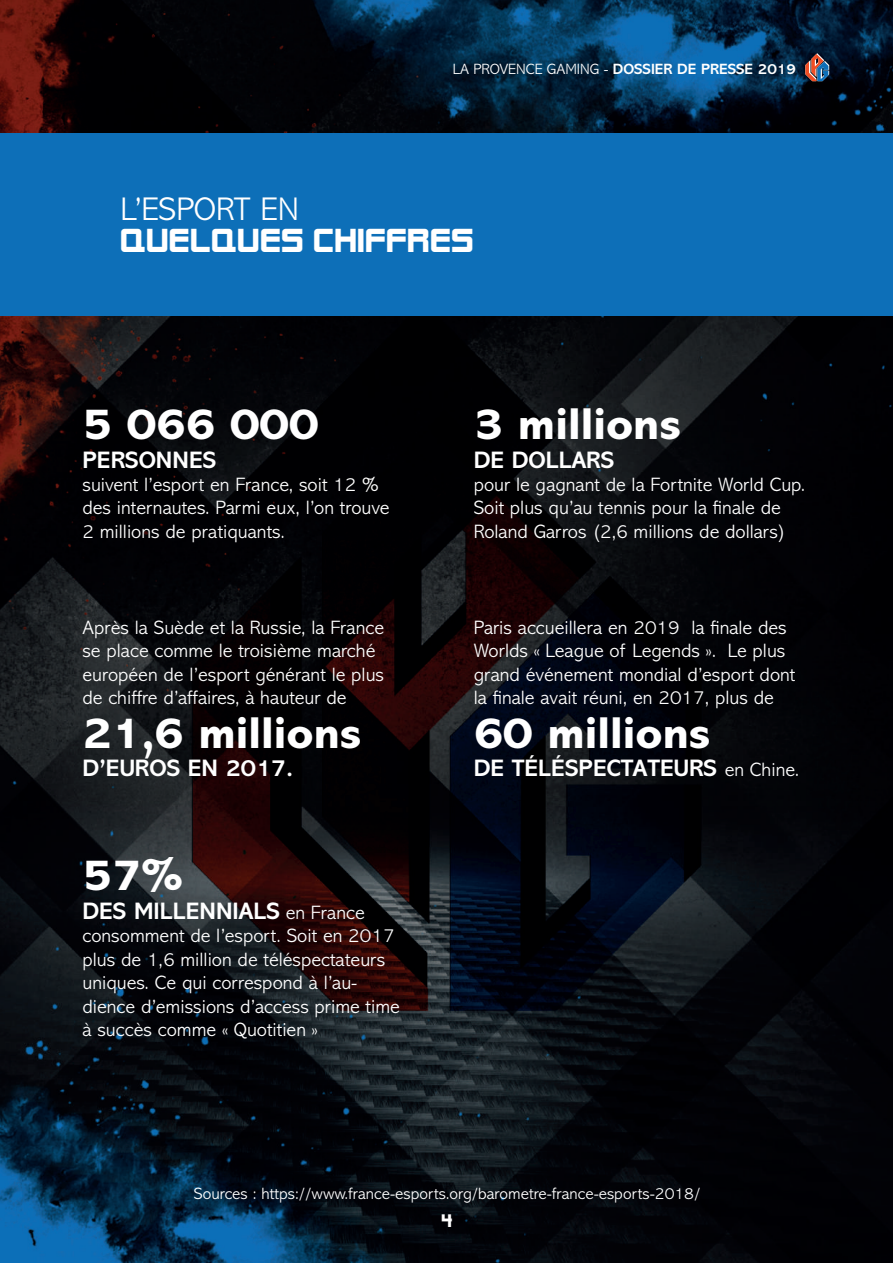
<style>
.page{position:relative;width:893px;height:1263px;background:#fff}
.page>*{position:absolute;margin:0;border:0;box-sizing:border-box;transform-origin:0 0}
.t1{font:800 45px "Abadi MT Std";color:#fff}
.t2{font:700 33px "SF Alien Encounters Solid";letter-spacing:.03em;color:#fff}
.t3{font:300 33px "Abadi MT Std";color:#fff}
.t4{font:700 24px "Abadi MT Std";color:#fff}
.t5{font:300 19.5px/23.4px "Abadi MT Std";color:#fff}
.t6{font:700 18px "SF Alien Encounters Solid";color:#fff}
.t7{font:300 16.5px "Abadi MT Std";color:#fff}
.t8{font:700 15px "Abadi MT Std";color:#fff}
.s1{font-weight:300}
.s2{font-weight:300;font-size:19.5px}
</style>
<div class="page">
<img style="left:0;top:0;width:893px;height:1263px">
<svg style="left:805px;top:53px;width:24px;height:28px"></svg>
<div style="left:0;top:133px;width:893px;height:183px;background:#0d6fb8"></div>
<p class="t8" style="left:453px;top:61px;width:344px"><span class="s1">LA PROVENCE GAMING -</span> DOSSIER DE PRESSE 2019</p>
<h2 class="t3" style="left:120px;top:191px;width:180px">L’ESPORT EN</h2>
<h2 class="t2" style="left:120px;top:228px;width:354px">QUELQUES CHIFFRES</h2>
<h1 class="t1" style="left:82px;top:399px;width:238px">5 066 000</h1>
<p class="t4" style="left:82px;top:446px;width:135px">PERSONNES</p>
<p class="t5" style="left:82px;top:473px;width:309px">suivent l’esport en France, soit 12 % des internautes. Parmi eux, l’on trouve<br>2 millions de pratiquants.</p>
<p class="t5" style="left:82px;top:616px;width:303px">Après la Suède et la Russie, la France se place comme le troisième marché européen de l’esport générant le plus de chiffre d’affaires, à hauteur de</p>
<h1 class="t1" style="left:82px;top:708px;width:281px">21,6 millions</h1>
<p class="t4" style="left:82px;top:755px;width:212px">D’EUROS EN 2017.</p>
<h1 class="t1" style="left:82px;top:850px;width:102px">57%</h1>
<p class="t4" style="left:82px;top:897px;width:284px">DES MILLENNIALS <span class="s2">en France</span></p>
<p class="t5" style="left:82px;top:924px;width:319px">consomment de l’esport. Soit en 2017 plus de 1,6 million de téléspectateurs uniques. Ce qui correspond à l’au&shy;dience d’emissions d’access prime time à succès comme « Quotitien »</p>
<h1 class="t1" style="left:474px;top:399px;width:209px">3 millions</h1>
<p class="t4" style="left:474px;top:446px;width:142px">DE DOLLARS</p>
<p class="t5" style="left:474px;top:473px;width:333px">pour le gagnant de la Fortnite World Cup.<br>Soit plus qu’au tennis pour la finale de<br>Roland Garros (2,6 millions de dollars)</p>
<p class="t5" style="left:474px;top:616px;width:323px">Paris accueillera en 2019 la finale des Worlds « League of Legends ». Le plus grand événement mondial d’esport dont la finale avait réuni, en 2017, plus de</p>
<h1 class="t1" style="left:474px;top:708px;width:238px">60 millions</h1>
<p class="t4" style="left:474px;top:755px;width:327px">DE TÉLÉSPECTATEURS <span class="s2">en Chine.</span></p>
<p class="t7" style="left:194px;top:1185px;width:508px">Sources : https://www.france-esports.org/barometre-france-esports-2018/</p>
<p class="t6" style="left:441px;top:1214px;width:12px">4</p>
</div>
